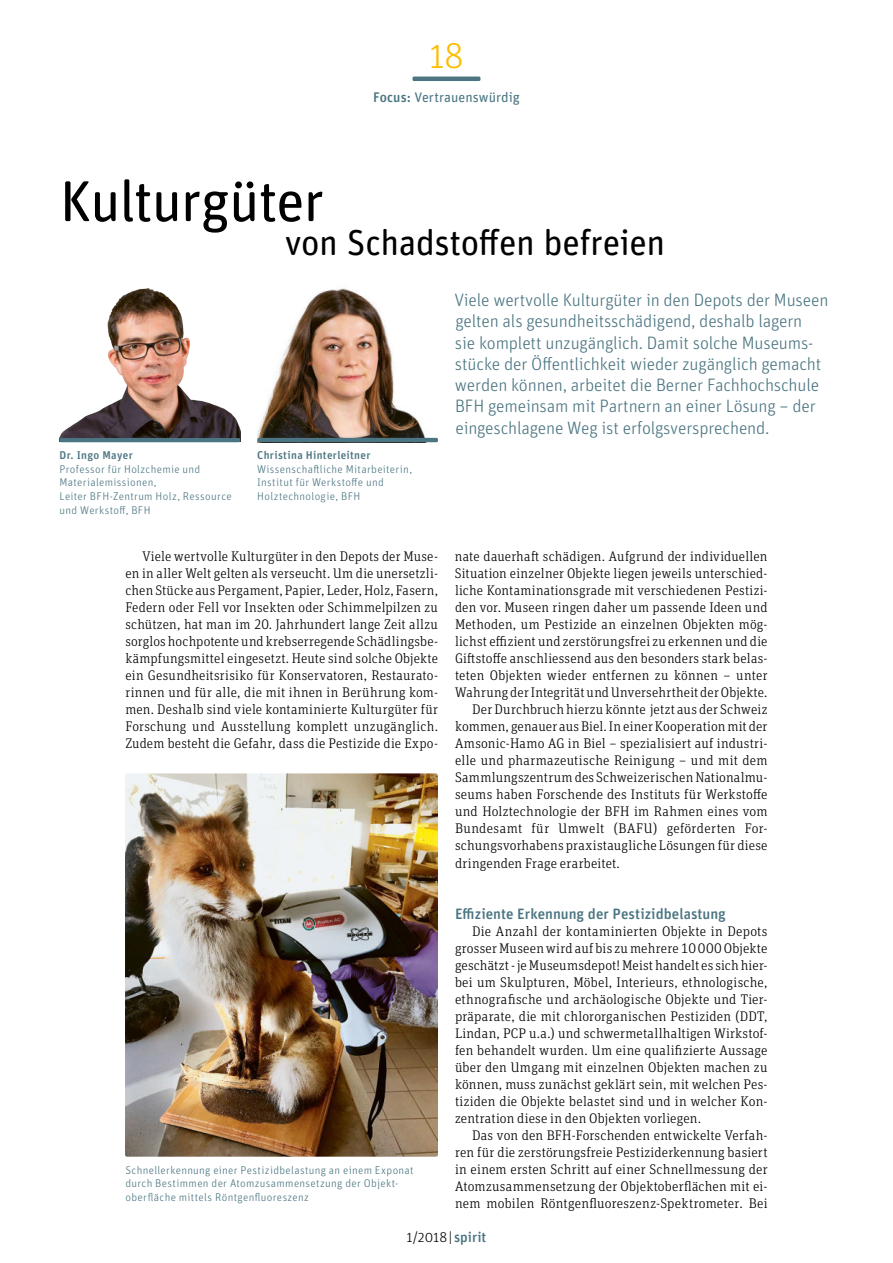
<style>
.page{position:relative;width:893px;height:1263px;background:#fff}
.page>*{position:absolute;margin:0;border:0;box-sizing:border-box;transform-origin:0 0}
.t1{font:57.75px "Unit Rounded Pro";letter-spacing:-.02em;color:#000}
.t2{font:36px "Unit Rounded Pro";letter-spacing:-.015em;color:#000}
.t3{font:300 36px "Unit Rounded Pro";color:#fbbe00}
.t4{font:300 18px/21.3px "Unit Rounded Pro";letter-spacing:-.01em;color:#4b7582}
.t5{font:500 15px "Unit Rounded Pro";color:#4b7582}
.t6{font:300 14.25px "Unit Rounded Pro";color:#000}
.t7{font:300 13.95px/17px "Unit Slab Pro";letter-spacing:.015em;color:#000;text-align:justify}
.t8{font:13.95px "Unit Rounded Pro";letter-spacing:.005em;color:#4b7582}
.t9{font:300 11.25px/13.6px "Unit Rounded Pro";letter-spacing:.03em;color:#4b7582}
.t10{font:500 11.25px "Unit Rounded Pro";letter-spacing:.025em;color:#4b7582}
.s1{font-weight:500}
.s2{font-weight:500;color:#4b7582}
</style>
<div class="page">
<hr style="left:412px;top:77px;width:68px;height:4px;background:#4b7582;border-radius:2px">
<img style="left:125px;top:773px;width:313px;height:384px">
<img style="left:257px;top:288px;width:180px;height:150px">
<hr style="left:257px;top:438px;width:181px;height:4px;background:#4b7582;border-radius:2px">
<img style="left:60px;top:288px;width:180px;height:150px">
<hr style="left:60px;top:438px;width:180px;height:4px;background:#4b7582;border-radius:2px">
<h2 class="t3" style="left:429px;top:33px;width:36px">18</h2>
<p class="t8" style="left:373px;top:88px;width:148px"><span class="s1">Focus:</span> Vertrauenswürdig</p>
<h1 class="t1" style="left:60px;top:161px;width:266px">Kulturgüter</h1>
<h2 class="t2" style="left:285px;top:218px;width:382px">von Schadstoffen befreien</h2>
<p class="t10" style="left:60px;top:447px;width:75px">Dr. Ingo Mayer</p>
<p class="t9" style="left:60px;top:462px;width:174px">Professor für Holzchemie und<br>Materialemissionen,<br>Leiter BFH-Zentrum Holz, Ressource und Werkstoff, BFH</p>
<p class="t10" style="left:257px;top:447px;width:115px">Christina Hinterleitner</p>
<p class="t9" style="left:257px;top:462px;width:156px">Wissenschaftliche Mitarbeiterin,<br>Institut für Werkstoffe und<br>Holztechnologie, BFH</p>
<p class="t4" style="left:454px;top:289px;width:375px">Viele wertvolle Kulturgüter in den Depots der Museen gelten als gesundheitsschädigend, deshalb lagern<br>sie komplett unzugänglich. Damit solche Museums&shy;stücke der Öffentlichkeit wieder zugänglich gemacht werden können, arbeitet die Berner Fachhochschule BFH gemeinsam mit Partnern an einer Lösung – der eingeschlagene Weg ist erfolgsversprechend.</p>
<p class="t7" style="left:125px;top:548px;width:314px;text-indent:17px">Viele wertvolle Kulturgüter in den Depots der Muse&shy;en in aller Welt gelten als verseucht. Um die unersetzli&shy;chen Stücke aus Pergament, Papier, Leder, Holz, Fasern, Federn oder Fell vor Insekten oder Schimmelpilzen zu schützen, hat man im 20. Jahrhundert lange Zeit allzu sorglos hochpotente und krebserregende Schädlingsbe&shy;kämpfungsmittel eingesetzt. Heute sind solche Objekte ein Gesundheitsrisiko für Konservatoren, Restaurato&shy;rinnen und für alle, die mit ihnen in Berührung kom&shy;men. Deshalb sind viele kontaminierte Kulturgüter für Forschung und Ausstellung komplett unzugänglich.<br>Zudem besteht die Gefahr, dass die Pestizide die Expo-</p>
<p class="t7" style="left:455px;top:548px;width:314px">nate dauerhaft schädigen. Aufgrund der individuellen</p>
<p class="t7" style="left:455px;top:565px;width:314px">Situation einzelner Objekte liegen jeweils unterschied-</p>
<p class="t7" style="left:455px;top:582px;width:314px">liche Kontaminationsgrade mit verschiedenen Pestizi-</p>
<p class="t7" style="left:455px;top:599px;width:314px">den vor. Museen ringen daher um passende Ideen und</p>
<p class="t7" style="left:455px;top:616px;width:314px">Methoden, um Pestizide an einzelnen Objekten mög-</p>
<p class="t7" style="left:455px;top:633px;width:314px">lichst effizient und zerstörungsfrei zu erkennen und die</p>
<p class="t7" style="left:455px;top:650px;width:314px">Giftstoffe anschliessend aus den besonders stark belas-</p>
<p class="t7" style="left:455px;top:667px;width:314px">teten Objekten wieder entfernen zu können – unter</p>
<p class="t7" style="left:455px;top:684px;width:314px">Wahrung der Integrität und Unversehrtheit der Objekte.</p>
<p class="t7" style="left:472px;top:701px;width:297px">Der Durchbruch hierzu könnte jetzt aus der Schweiz</p>
<p class="t7" style="left:455px;top:718px;width:314px">kommen, genauer aus Biel. In einer Kooperation mit der</p>
<p class="t7" style="left:455px;top:735px;width:314px">Amsonic-Hamo AG in Biel – spezialisiert auf industri-</p>
<p class="t7" style="left:455px;top:752px;width:314px">elle und pharmazeutische Reinigung – und mit dem</p>
<p class="t7" style="left:455px;top:769px;width:314px">Sammlungszentrum des Schweizerischen Nationalmu-</p>
<p class="t7" style="left:455px;top:786px;width:314px">seums haben Forschende des Instituts für Werkstoffe</p>
<p class="t7" style="left:455px;top:803px;width:314px">und Holztechnologie der BFH im Rahmen eines vom</p>
<p class="t7" style="left:455px;top:820px;width:314px">Bundesamt für Umwelt (BAFU) geförderten For-</p>
<p class="t7" style="left:455px;top:837px;width:314px">schungsvorhabens praxistaugliche Lösungen für diese</p>
<p class="t7" style="left:455px;top:854px;width:166px">dringenden Frage erarbeitet.</p>
<p class="t5" style="left:455px;top:903px;width:272px">Effiziente Erkennung der Pestizidbelastung</p>
<p class="t7" style="left:455px;top:922px;width:314px;text-indent:17px">Die Anzahl der kontaminierten Objekte in Depots grosser Museen wird auf bis zu mehrere 10 000 Objekte geschätzt - je Museumsdepot! Meist handelt es sich hier&shy;bei um Skulpturen, Möbel, Interieurs, ethnologische, ethnografische und archäologische Objekte und Tier&shy;präparate, die mit chlororganischen Pestiziden (DDT, Lindan, PCP u.a.) und schwermetallhaltigen Wirkstof&shy;fen behandelt wurden. Um eine qualifizierte Aussage über den Umgang mit einzelnen Objekten machen zu können, muss zunächst geklärt sein, mit welchen Pes&shy;tiziden die Objekte belastet sind und in welcher Kon&shy;zentration diese in den Objekten vorliegen.</p>
<p class="t7" style="left:455px;top:1126px;width:314px;text-indent:17px">Das von den BFH-Forschenden entwickelte Verfah&shy;ren für die zerstörungsfreie Pestiziderkennung basiert in einem ersten Schritt auf einer Schnellmessung der Atomzusammensetzung der Objektoberflächen mit ei&shy;nem mobilen Röntgenfluoreszenz-Spektrometer. Bei</p>
<p class="t9" style="left:125px;top:1163px;width:290px">Schnellerkennung einer Pestizidbelastung an einem Exponat durch Bestimmen der Atomzusammensetzung der Objekt&shy;oberfläche mittels Röntgenfluoreszenz</p>
<p class="t6" style="left:407px;top:1228px;width:81px">1/2018| <span class="s2">spirit</span></p>
</div>
